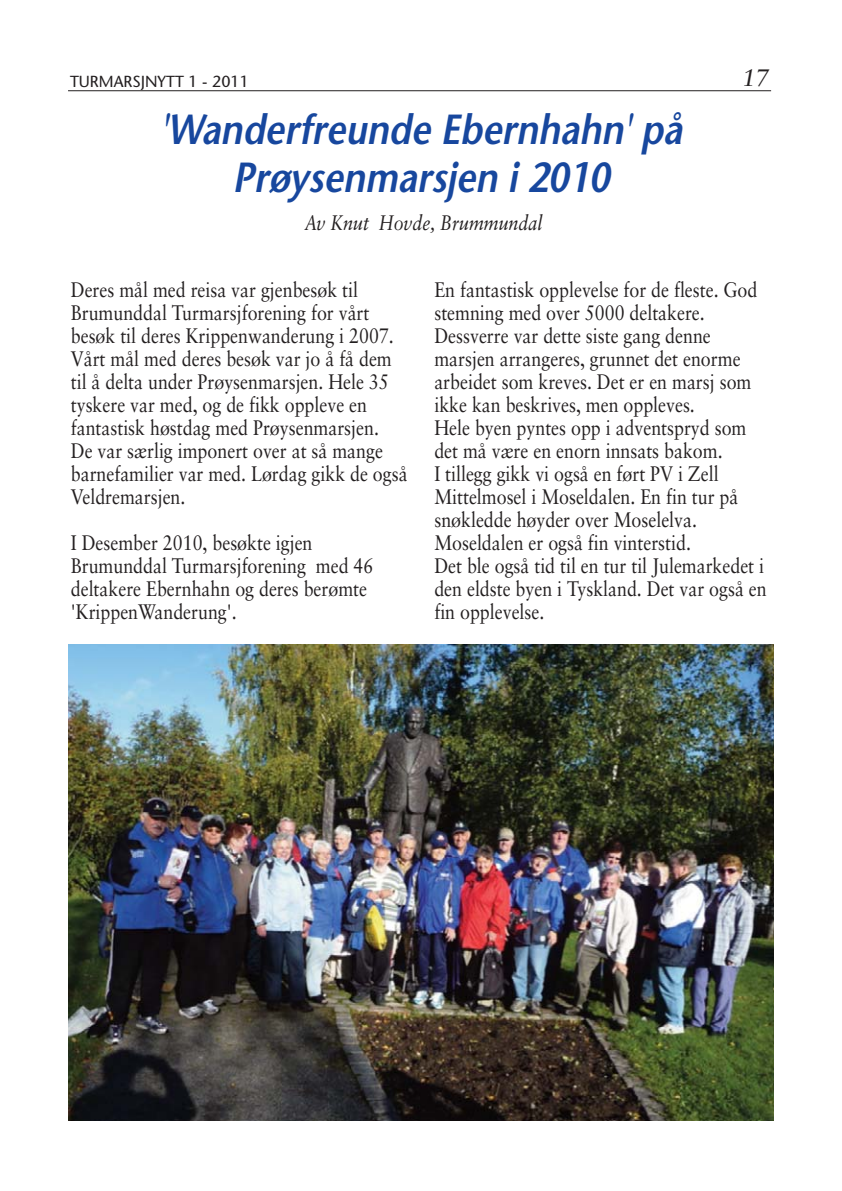
<style>
.page{position:relative;width:842px;height:1191px;background:#fff}
.page>*{position:absolute;margin:0;border:0;box-sizing:border-box;transform-origin:0 0}
.t1{font:italic 600 42px/48px "Stone Sans";color:#17479e;text-align:center;scale:.85 1}
.t2{font:italic 24px "Sabon";color:#231f20}
.t3{font:21px/23px "Sabon";color:#231f20;scale:.85 1}
.t4{font:italic 21px "Sabon";color:#231f20;scale:.85 1}
.t5{font:16px "Stone Sans";color:#231f20}
</style>
<div class="page">
<hr style="left:68px;top:90px;width:703px;height:1px;background:#231f20">
<img style="left:68px;top:644px;width:706px;height:476px">
<p class="t5" style="left:70px;top:75px;width:180px">TURMARSJNYTT 1 - 2011</p>
<p class="t2" style="left:742px;top:67px;width:28px">17</p>
<h1 class="t1" style="left:160px;top:110px;width:625px">'Wanderfreunde Ebernhahn' på<br>Prøysenmarsjen i 2010</h1>
<p class="t4" style="left:305px;top:214px;width:281px">Av Knut Hovde, Brummundal</p>
<p class="t3" style="left:71px;top:280px;width:398px">Deres mål med reisa var gjenbesøk til Brumunddal Turmarsjforening for vårt besøk til deres Krippenwanderung i 2007.<br>Vårt mål med deres besøk var jo å få dem til å delta under Prøysenmarsjen. Hele 35 tyskere var med, og de fikk oppleve en fantastisk høstdag med Prøysenmarsjen.<br>De var særlig imponert over at så mange barnefamilier var med. Lørdag gikk de også Veldremarsjen.</p>
<p class="t3" style="left:71px;top:533px;width:357px">I Desember 2010, besøkte igjen<br>Brumunddal Turmarsjforening med 46 deltakere Ebernhahn og deres berømte 'KrippenWanderung'.</p>
<p class="t3" style="left:434px;top:280px;width:392px">En fantastisk opplevelse for de fleste. God stemning med over 5000 deltakere.<br>Dessverre var dette siste gang denne marsjen arrangeres, grunnet det enorme arbeidet som kreves. Det er en marsj som ikke kan beskrives, men oppleves.<br>Hele byen pyntes opp i adventspryd som det må være en enorn innsats bakom.<br>I tillegg gikk vi også en ført PV i Zell Mittelmosel i Moseldalen. En fin tur på snøkledde høyder over Moselelva.<br>Moseldalen er også fin vinterstid.<br>Det ble også tid til en tur til Julemarkedet i den eldste byen i Tyskland. Det var også en fin opplevelse.</p>
</div>
